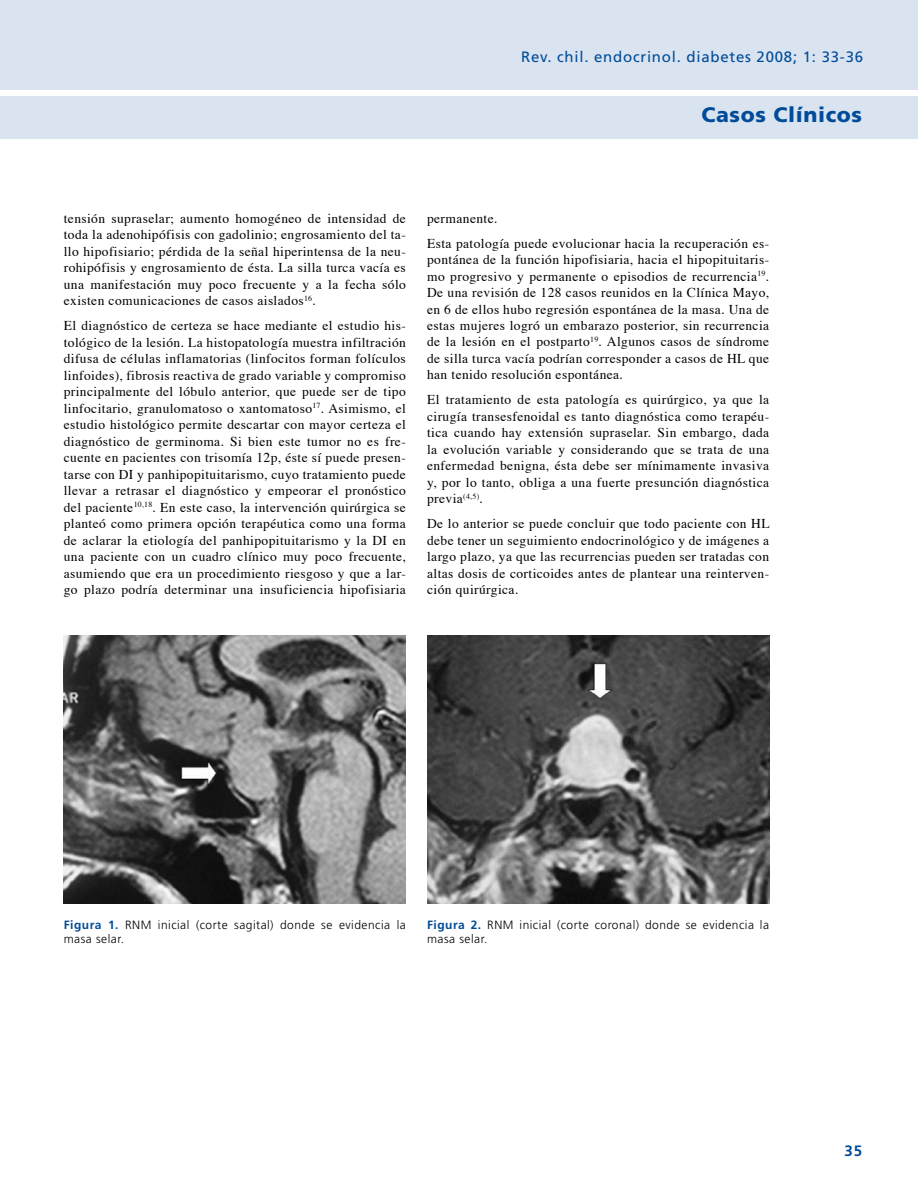
<style>
.page{position:relative;width:918px;height:1188px;background:#fff}
.page>*{position:absolute;margin:0;border:0;box-sizing:border-box;transform-origin:0 0}
.t1{font:900 21px "Frutiger";letter-spacing:.03em;color:#004c99}
.t2{font:15px "Frutiger";letter-spacing:.05em;color:#004c99}
.t3{font:700 15px "Frutiger";color:#004c99}
.t4{font:13.5px/16.5px "Times";letter-spacing:.03em;color:#000;text-align:justify}
.t5{font:300 12px/14.4px "Frutiger";letter-spacing:.04em;color:#000}
.s1{font-weight:700;color:#004c99}
</style>
<div class="page">
<div style="left:0;top:96px;width:918px;height:42px;background:#d9e4f0"></div>
<div style="left:0;top:0;width:918px;height:90px;background:#d9e4f0"></div>
<img style="left:64px;top:636px;width:342px;height:267px">
<img style="left:427px;top:636px;width:342px;height:267px">
<p class="t2" style="left:521px;top:48px;width:343px">Rev. chil. endocrinol. diabetes 2008; 1: 33-36</p>
<h1 class="t1" style="left:702px;top:102px;width:162px">Casos Clínicos</h1>
<p class="t4" style="left:64px;top:209px;width:344px">tensión supraselar; aumento homogéneo de intensidad de toda la adenohipófisis con gadolinio; engrosamiento del ta&shy;llo hipofisiario; pérdida de la señal hiperintensa de la neu&shy;rohipófisis y engrosamiento de ésta. La silla turca vacía es una manifestación muy poco frecuente y a la fecha sólo existen comunicaciones de casos aislados<sup>16</sup>.</p>
<p class="t4" style="left:64px;top:316px;width:344px">El diagnóstico de certeza se hace mediante el estudio his&shy;tológico de la lesión. La histopatología muestra infiltración difusa de células inflamatorias (linfocitos forman folículos linfoides), fibrosis reactiva de grado variable y compromiso principalmente del lóbulo anterior, que puede ser de tipo linfocitario, granulomatoso o xantomatoso<sup>17</sup>. Asimismo, el estudio histológico permite descartar con mayor certeza el diagnóstico de germinoma. Si bien este tumor no es fre&shy;cuente en pacientes con trisomía 12p, éste sí puede presen&shy;tarse con DI y panhipopituitarismo, cuyo tratamiento puede llevar a retrasar el diagnóstico y empeorar el pronóstico del paciente<sup>10,18</sup>. En este caso, la intervención quirúrgica se planteó como primera opción terapéutica como una forma de aclarar la etiología del panhipopituitarismo y la DI en una paciente con un cuadro clínico muy poco frecuente, asumiendo que era un procedimiento riesgoso y que a lar&shy;go plazo podría determinar una insuficiencia hipofisiaria</p>
<p class="t4" style="left:427px;top:205px;width:344px;line-height:24.9px">permanente.<br>Esta patología puede evolucionar hacia la recuperación es-</p>
<p class="t4" style="left:427px;top:250px;width:344px">pontánea de la función hipofisiaria, hacia el hipopituitaris&shy;mo progresivo y permanente o episodios de recurrencia<sup>19</sup>.<br>De una revisión de 128 casos reunidos en la Clínica Mayo, en 6 de ellos hubo regresión espontánea de la masa. Una de estas mujeres logró un embarazo posterior, sin recurrencia de la lesión en el postparto<sup>19</sup>. Algunos casos de síndrome de silla turca vacía podrían corresponder a casos de HL que han tenido resolución espontánea.</p>
<p class="t4" style="left:427px;top:390px;width:344px">El tratamiento de esta patología es quirúrgico, ya que la cirugía transesfenoidal es tanto diagnóstica como terapéu&shy;tica cuando hay extensión supraselar. Sin embargo, dada la evolución variable y considerando que se trata de una enfermedad benigna, ésta debe ser mínimamente invasiva y, por lo tanto, obliga a una fuerte presunción diagnóstica previa<sup>(4,5)</sup>.</p>
<p class="t4" style="left:427px;top:514px;width:344px">De lo anterior se puede concluir que todo paciente con HL debe tener un seguimiento endocrinológico y de imágenes a largo plazo, ya que las recurrencias pueden ser tratadas con altas dosis de corticoides antes de plantear una reinterven&shy;ción quirúrgica.</p>
<p class="t5" style="left:64px;top:918px;width:344px"><span class="s1">Figura 1.</span> RNM inicial (corte sagital) donde se evidencia la masa selar.</p>
<p class="t5" style="left:427px;top:918px;width:344px"><span class="s1">Figura 2.</span> RNM inicial (corte coronal) donde se evidencia la masa selar.</p>
<p class="t3" style="left:845px;top:1142px;width:10px">35</p>
</div>
